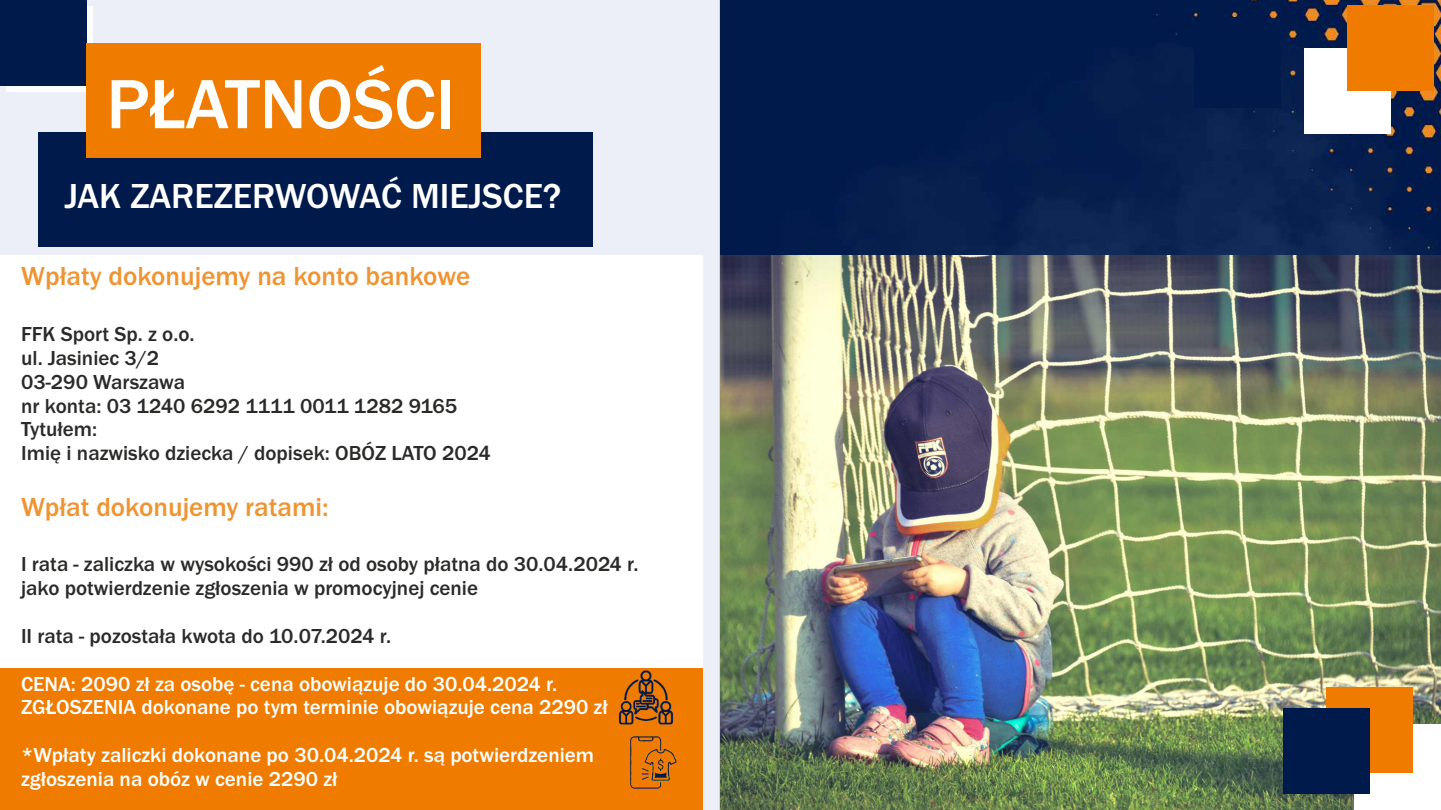
<style>
.page{position:relative;width:1441px;height:810px;background:#fff}
.page>*{position:absolute;margin:0;border:0;box-sizing:border-box;transform-origin:0 0}
.t1{font:500 72px "Franklin Gothic";color:#fff}
.t2{font:500 36px "Franklin Gothic";color:#fff}
.t3{font:500 27px "Franklin Gothic";color:#ef9432}
.t4{font:500 21px/23.9px "Franklin Gothic";color:#2b2a29}
.t5{font:500 21px/23.9px "Franklin Gothic";color:#fff}
</style>
<div class="page">
<img style="left:0;top:0;width:1440px;height:630px">
<div style="left:6px;top:6px;width:86px;height:86px;background:#fff"></div>
<div style="left:0;top:0;width:86px;height:86px;background:#001a4b"></div>
<div style="left:39px;top:132px;width:554px;height:115px;background:#001a4b"></div>
<div style="left:86px;top:43px;width:394px;height:115px;background:#ef7c00"></div>
<div style="left:0;top:255px;width:702px;height:530px;background:#fff"></div>
<img style="left:720px;top:255px;width:720px;height:555px">
<div style="left:1304px;top:48px;width:86px;height:86px;background:#fff"></div>
<div style="left:1194px;top:23px;width:86px;height:85px;background:#001a4b"></div>
<div style="left:1347px;top:6px;width:86px;height:85px;background:#ef7c00"></div>
<div style="left:1354px;top:724px;width:86px;height:86px;background:#fff"></div>
<div style="left:1325px;top:687px;width:86px;height:85px;background:#ef7c00"></div>
<div style="left:1282px;top:708px;width:86px;height:86px;background:#001a4b"></div>
<div style="left:0;top:668px;width:702px;height:142px;background:#ef7c00"></div>
<img style="left:624px;top:630px;width:111px;height:68px">
<img style="left:618px;top:698px;width:121px;height:112px">
<h1 class="t1" style="left:106px;top:78px;width:350px">PŁATNOŚCI</h1>
<h2 class="t2" style="left:65px;top:183px;width:498px">JAK ZAREZERWOWAĆ MIEJSCE?</h2>
<p class="t3" style="left:21px;top:267px;width:450px">Wpłaty dokonujemy na konto bankowe</p>
<p class="t4" style="left:21px;top:324px;width:471px">FFK Sport Sp. z o.o.<br>ul. Jasiniec 3/2<br>03-290 Warszawa<br>nr konta: 03 1240 6292 1111 0011 1282 9165<br>Tytułem:<br>Imię i nazwisko dziecka / dopisek: OBÓZ LATO 2024</p>
<p class="t3" style="left:21px;top:497px;width:309px">Wpłat dokonujemy ratami:</p>
<p class="t4" style="left:21px;top:554px;width:618px">I rata - zaliczka w wysokości 990 zł od osoby płatna do 30.04.2024 r. jako potwierdzenie zgłoszenia w promocyjnej cenie</p>
<p class="t4" style="left:21px;top:626px;width:371px">II rata - pozostała kwota do 10.07.2024 r.</p>
<p class="t5" style="left:21px;top:673px;width:588px">CENA: 2090 zł za osobę - cena obowiązuje do 30.04.2024 r.<br>ZGŁOSZENIA dokonane po tym terminie obowiązuje cena 2290 zł</p>
<p class="t5" style="left:21px;top:745px;width:574px">*Wpłaty zaliczki dokonane po 30.04.2024 r. są potwierdzeniem zgłoszenia na obóz w cenie 2290 zł</p>
</div>
